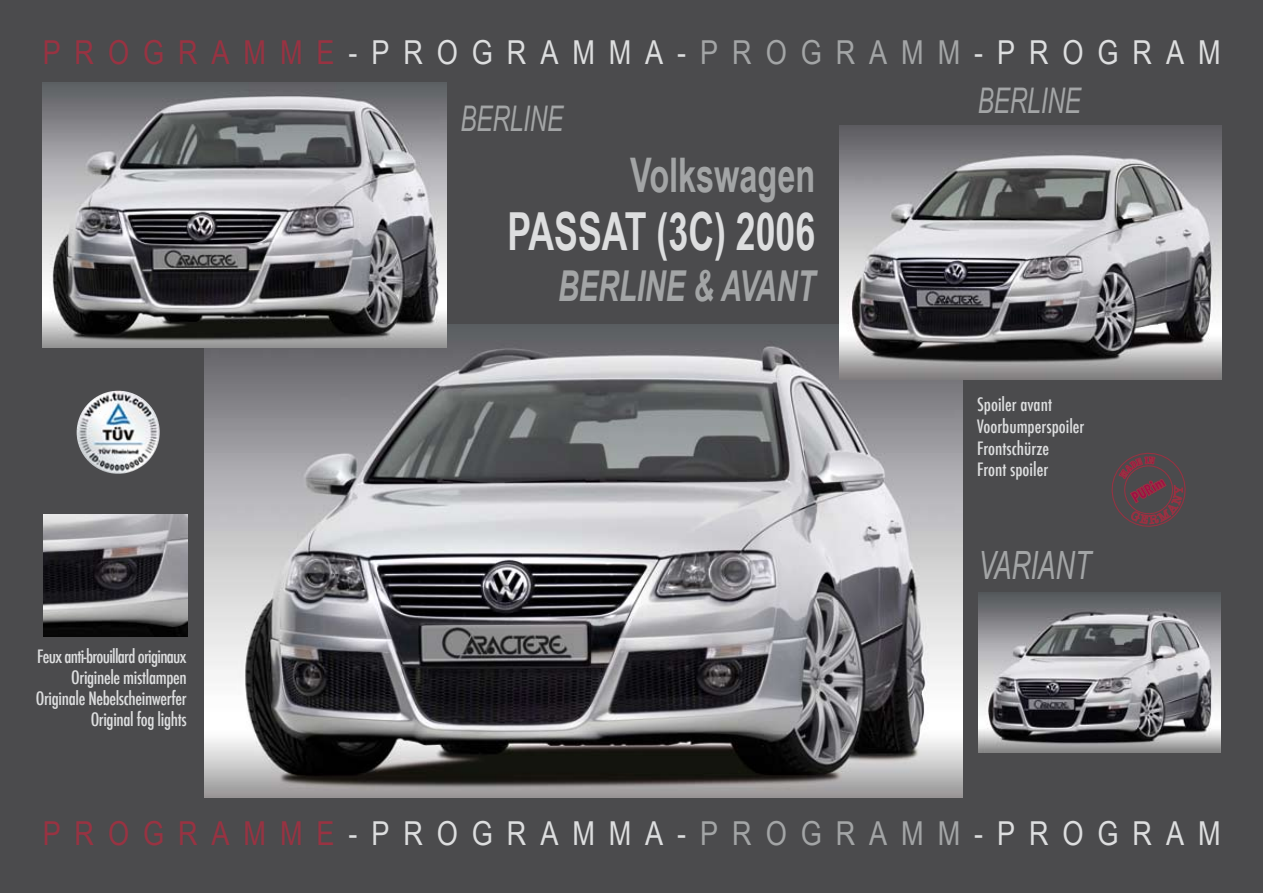
<style>
.page{position:relative;width:1263px;height:893px;background:#4b4b4d}
.page>*{position:absolute;margin:0;border:0;box-sizing:border-box;transform-origin:0 0}
.t1{font:700 52.5px "Arial Narrow";color:#dddedf;scale:.83 1}
.t2{font:700 47.7px "Arial Narrow";color:#a3a5a6;scale:.83 1}
.t3{font:italic 700 42.6px "Arial Narrow";color:#a3a5a6;scale:.83 1}
.t4{font:italic 39px "Arial Narrow";color:#a3a5a6;scale:.83 1}
.t5{font:italic 35.4px "Arial Narrow";color:#a3a5a6;scale:.83 1}
.t6{font:33px "Arial Narrow";letter-spacing:.42em;color:#dddedf}
.t7{font:500 condensed 18px/21px "Futura";letter-spacing:-.02em;color:#dddedf;text-align:right}
.t8{font:500 condensed 18px/21.6px "Futura";color:#dddedf}
.s1{color:#983342}
.s2{color:#a3a5a6}
</style>
<div class="page">
<img style="left:204px;top:325px;width:758px;height:472px">
<img style="left:43px;top:515px;width:144px;height:122px">
<img style="left:978px;top:592px;width:242px;height:161px">
<img style="left:77px;top:391px;width:83px;height:83px;border-radius:50%">
<img style="left:43px;top:83px;width:404px;height:264px">
<svg style="left:1111px;top:452px;width:75px;height:75px"></svg>
<img style="left:840px;top:126px;width:381px;height:253px">
<h3 class="t6" style="left:43px;top:34px;width:1179px"><span class="s1">PROGRAMME</span>-PROGRAMMA-<span class="s2">PROGRAMM</span>-PROGRAM</h3>
<p class="t7" style="left:36px;top:646px;width:152px">Feux anti-brouillard originaux<br>Originele mistlampen<br>Originale Nebelscheinwerfer<br>Original fog lights</p>
<h3 class="t5" style="left:460px;top:99px;width:125px">BERLINE</h3>
<h2 class="t2" style="left:630px;top:147px;width:224px">Volkswagen</h2>
<h1 class="t1" style="left:507px;top:201px;width:372px">PASSAT (3C) 2006</h1>
<h3 class="t3" style="left:558px;top:261px;width:311px">BERLINE &amp; AVANT</h3>
<h3 class="t5" style="left:978px;top:81px;width:125px">BERLINE</h3>
<p class="t8" style="left:977px;top:394px;width:109px">Spoiler avant<br>Voorbumperspoiler<br>Frontschürze<br>Front spoiler</p>
<h3 class="t4" style="left:978px;top:544px;width:137px">VARIANT</h3>
<h3 class="t6" style="left:43px;top:815px;width:1179px"><span class="s1">PROGRAMME</span>-PROGRAMMA-<span class="s2">PROGRAMM</span>-PROGRAM</h3>
</div>
